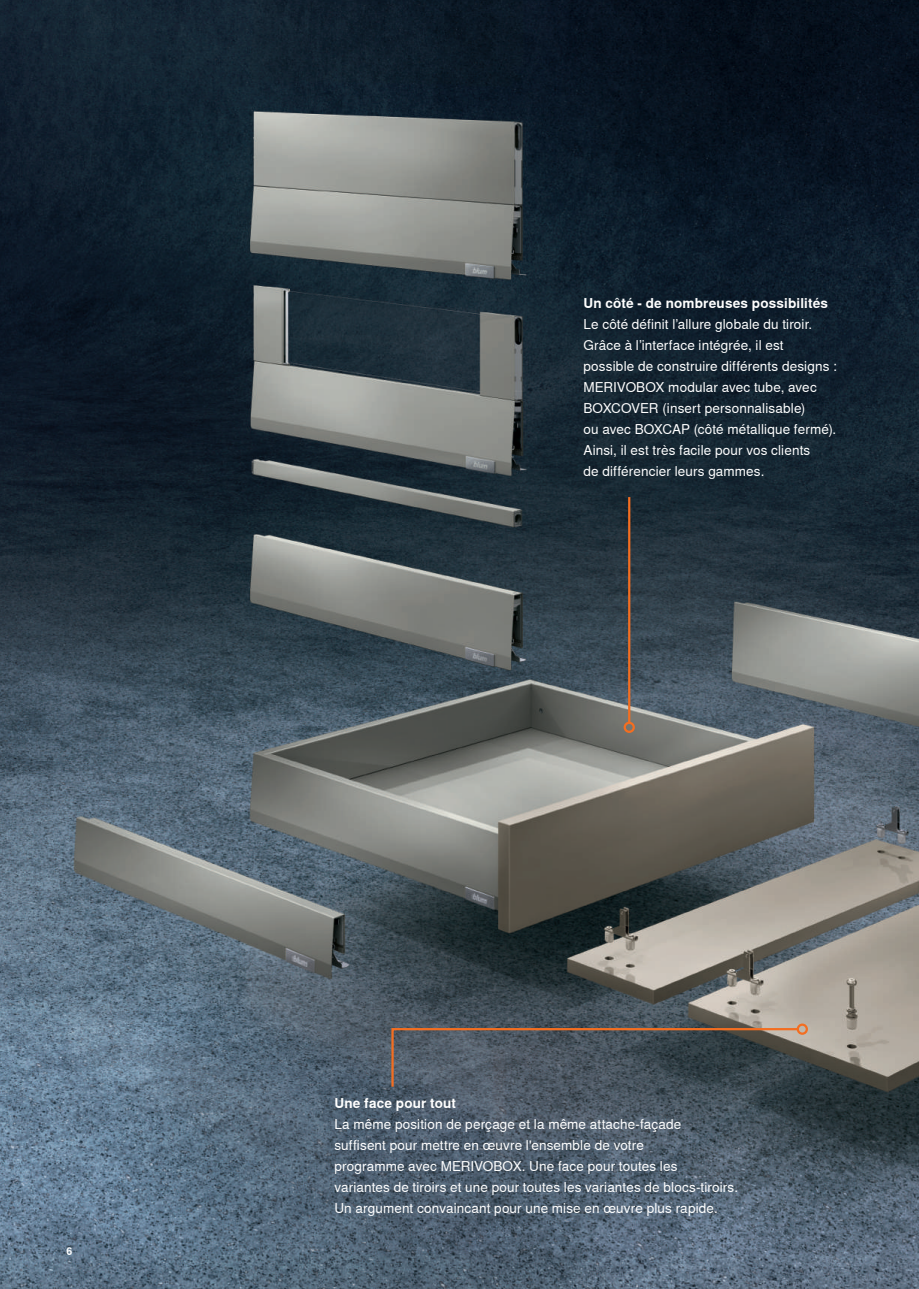
<style>
.page{position:relative;width:919px;height:1289px;background:#fff}
.page>*{position:absolute;margin:0;border:0;box-sizing:border-box;transform-origin:0 0}
.t1{font:13.5px/21px "Nimbus Sans Global";letter-spacing:.01em;color:#fff}
.t2{font:700 13.5px "Nimbus Sans Global";letter-spacing:.015em;color:#fff}
.t3{font:700 10.5px "Nimbus Sans Global";color:#fff}
</style>
<div class="page">
<img style="left:0;top:0;width:918px;height:1288px">
<svg style="left:112px;top:915px;width:625px;height:373px;background:#556572"></svg>
<hr style="left:628px;top:497px;width:2px;height:225px;background:#f36e21">
<div style="left:623px;top:721px;width:11px;height:12px;border:2px solid #f36e21;border-radius:50%"></div>
<svg style="left:390px;top:1026px;width:410px;height:62px;background:#4d5358"></svg>
<div style="left:796px;top:1023px;width:11px;height:11px;border:2px solid #f36e21;border-radius:50%"></div>
<p class="t3" style="left:66px;top:1245px;width:7px">6</p>
<p class="t2" style="left:583px;top:295px;width:246px">Un côté - de nombreuses possibilités</p>
<p class="t1" style="left:583px;top:314px;width:255px">Le côté définit l’allure globale du tiroir.<br>Grâce à l’interface intégrée, il est possible de construire différents designs :<br>MERIVOBOX modular avec tube, avec BOXCOVER (insert personnalisable)<br>ou avec BOXCAP (côté métallique fermé).<br>Ainsi, il est très facile pour vos clients<br>de différencier leurs gammes.</p>
<p class="t2" style="left:334px;top:1095px;width:123px">Une face pour tout</p>
<p class="t1" style="left:334px;top:1113px;width:405px">La même position de perçage et la même attache-façade<br>suffisent pour mettre en œuvre l'ensemble de votre<br>programme avec MERIVOBOX. Une face pour toutes les<br>variantes de tiroirs et une pour toutes les variantes de blocs-tiroirs.<br>Un argument convaincant pour une mise en œuvre plus rapide.</p>
</div>
